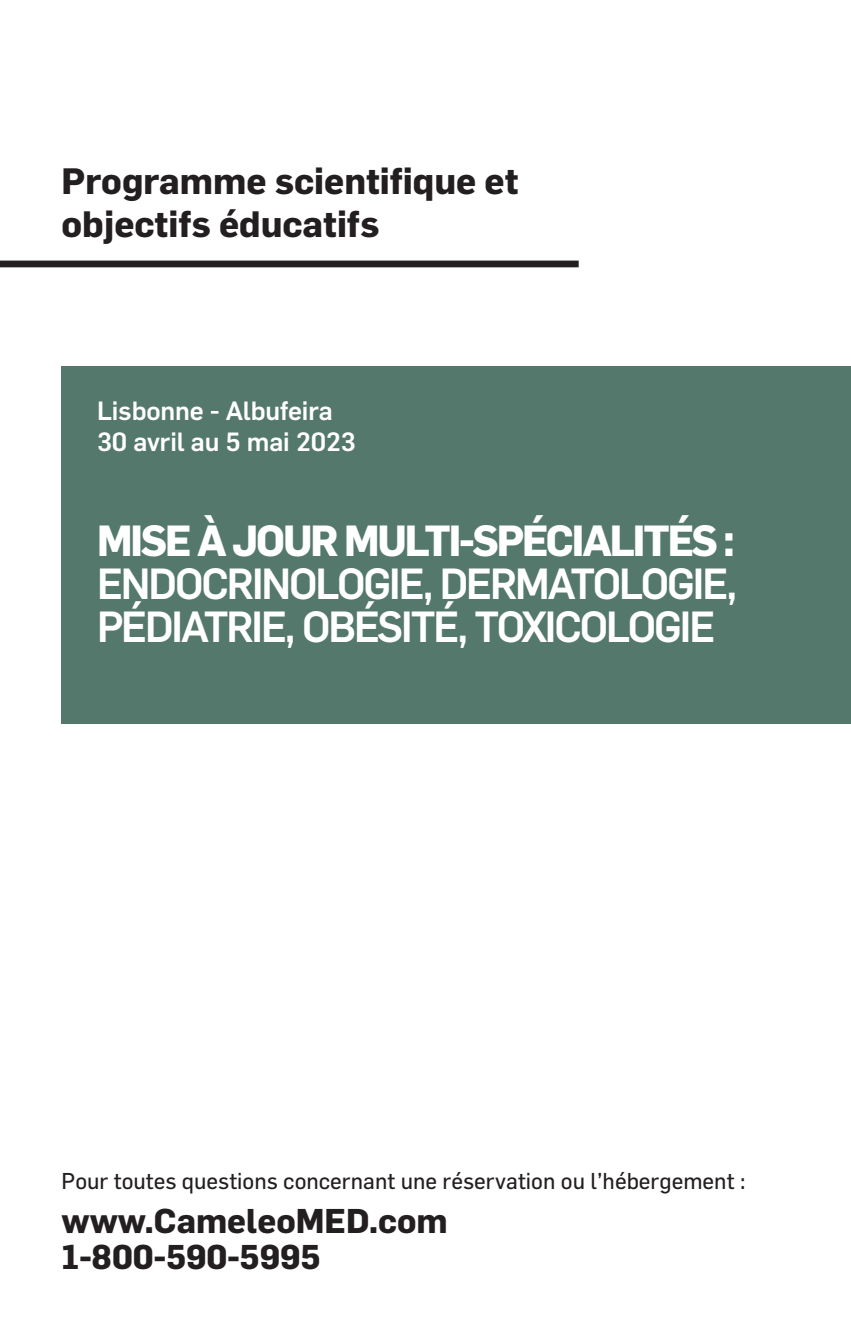
<style>
.page{position:relative;width:851px;height:1337px;background:#fff}
.page>*{position:absolute;margin:0;border:0;box-sizing:border-box;transform-origin:0 0}
.t1{font:500 42.75px "Flama";letter-spacing:-.05em;color:#fff}
.t2{font:700 42.75px "Flama";letter-spacing:-.05em;color:#fff}
.t3{font:700 36px "Flama";color:#231f20}
.t4{font:700 33.75px "Flama";color:#231f20}
.t5{font:500 25.88px "Flama";letter-spacing:-.005em;color:#fff}
.t6{font:22.5px "Flama";color:#231f20}
</style>
<div class="page">
<div style="left:62px;top:366px;width:788px;height:357px;background:#55786c"></div>
<div style="left:0;top:260px;width:578px;height:7px;background:#231f20"></div>
<p class="t3" style="left:62px;top:155px;width:458px">Programme scientifique et</p>
<p class="t3" style="left:62px;top:198px;width:319px">objectifs éducatifs</p>
<p class="t5" style="left:97px;top:392px;width:237px">Lisbonne - Albufeira</p>
<p class="t5" style="left:97px;top:423px;width:260px">30 avril au 5 mai 2023</p>
<p class="t2" style="left:97px;top:510px;width:639px">MISE À JOUR MULTI-SPÉCIALITÉS :</p>
<p class="t1" style="left:97px;top:553px;width:641px">ENDOCRINOLOGIE, DERMATOLOGIE,</p>
<p class="t1" style="left:97px;top:595px;width:620px">PÉDIATRIE, OBÉSITÉ, TOXICOLOGIE</p>
<p class="t6" style="left:62px;top:1167px;width:685px">Pour toutes questions concernant une réservation ou l’hébergement :</p>
<p class="t4" style="left:62px;top:1196px;width:387px">www.CameleoMED.com</p>
<p class="t4" style="left:62px;top:1232px;width:260px">1-800-590-5995</p>
</div>
